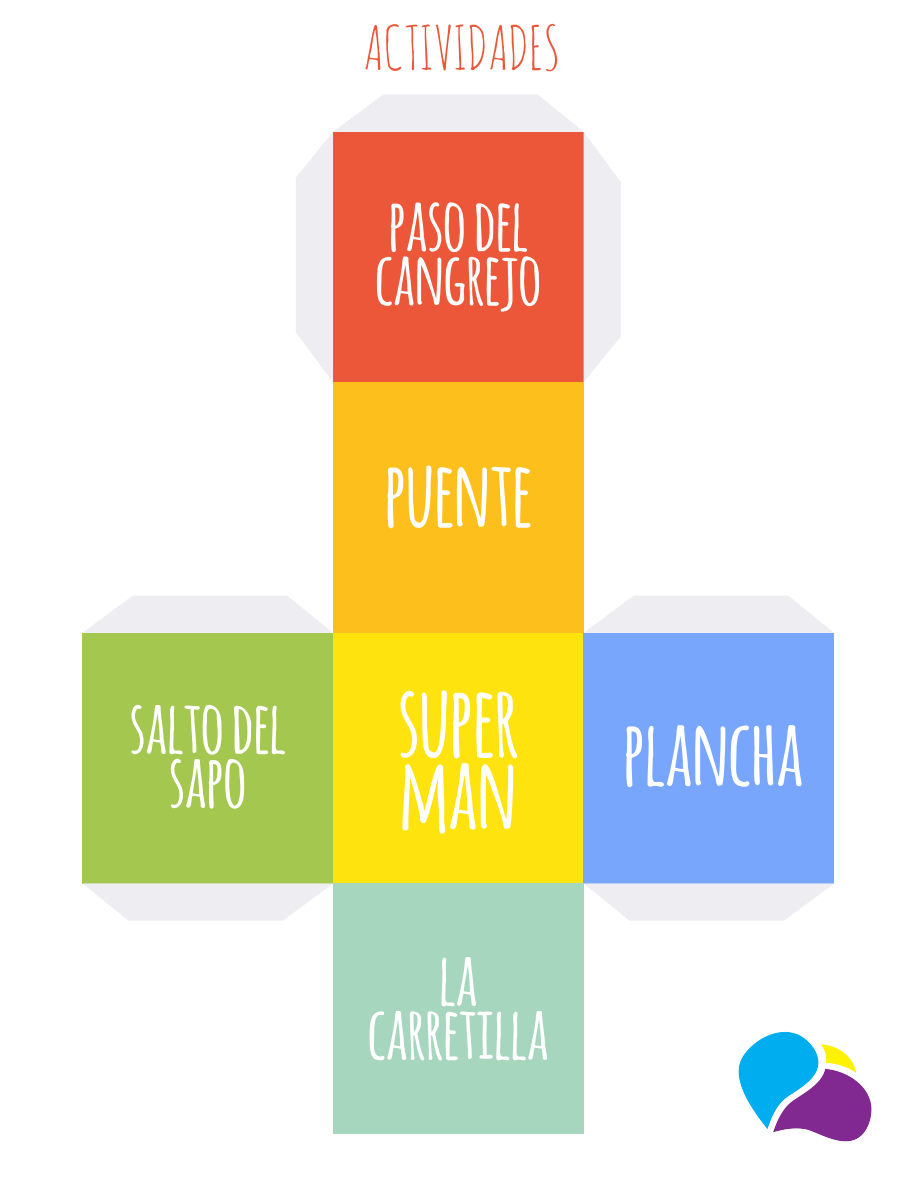
<style>
.page{position:relative;width:918px;height:1188px;background:#fff}
.page>*{position:absolute;margin:0;border:0;box-sizing:border-box;transform-origin:0 0}
.t1{font:700 97.5px/72px "Amatic";color:#fff}
.t2{font:700 90px "Amatic";color:#fff}
.t3{font:700 72px/54px "Amatic";color:#fff;text-align:center}
.t4{font:700 72px/54px "Amatic";color:#fcfcfc}
.t5{font:60px "Amatic SC";color:#eb5738}
</style>
<div class="page">
<div style="left:333px;top:382px;width:251px;height:251px;background:#fcbf1c"></div>
<div style="left:333px;top:633px;width:251px;height:250px;background:#ffe30f"></div>
<div style="left:82px;top:633px;width:251px;height:250px;background:#a3c74f"></div>
<div style="left:584px;top:633px;width:250px;height:250px;background:#78a6fc"></div>
<div style="left:333px;top:883px;width:251px;height:251px;background:#a6d6bd"></div>
<svg style="left:584px;top:596px;width:249px;height:37px"></svg>
<svg style="left:584px;top:883px;width:250px;height:38px"></svg>
<svg style="left:82px;top:883px;width:251px;height:38px"></svg>
<svg style="left:83px;top:596px;width:249px;height:37px"></svg>
<svg style="left:296px;top:95px;width:325px;height:287px;background:#ed8976"></svg>
<img style="left:738px;top:1031px;width:134px;height:111px">
<p class="t3" style="left:130px;top:697px;width:158px">SALTO DEL<br>SAPO</p>
<p class="t5" style="left:363px;top:9px;width:199px">ACTIVIDADES</p>
<p class="t4" style="left:375px;top:195px;width:167px">PASO DEL<br>CANGREJO</p>
<p class="t2" style="left:385px;top:429px;width:149px">PUENTE</p>
<h1 class="t1" style="left:398px;top:681px;width:122px">SUPER<br>MAN</h1>
<p class="t3" style="left:368px;top:949px;width:182px">LA<br>CARRETILLA</p>
<p class="t2" style="left:623px;top:688px;width:182px">PLANCHA</p>
</div>
